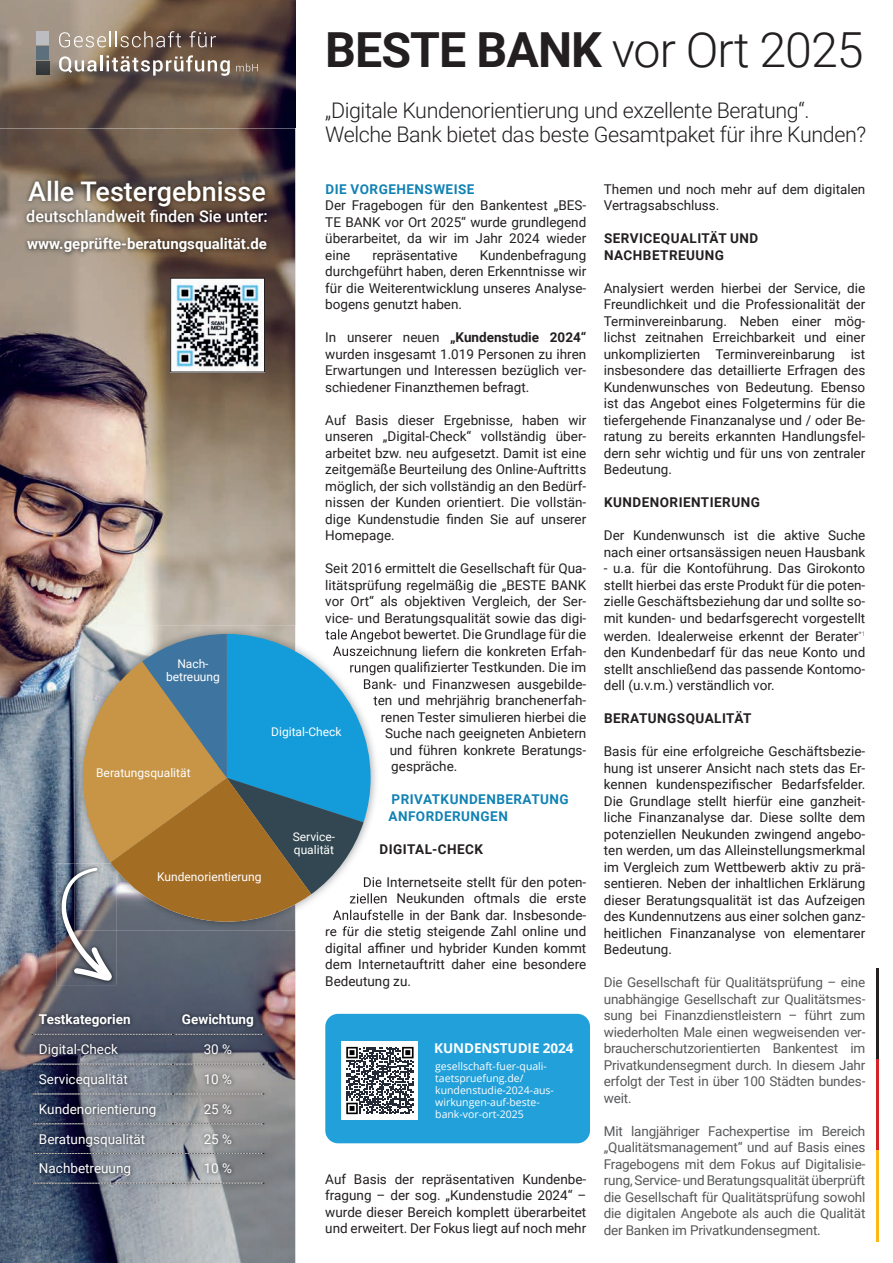
<style>
.page{position:relative;width:893px;height:1263px;background:#fff}
.page>*{position:absolute;margin:0;border:0;box-sizing:border-box;transform-origin:0 0}
.t1{font:300 48.3px "Roboto";letter-spacing:-.02em;color:#231f20}
.t2{font:500 27px "Roboto";color:#fff}
.t3{font:300 21.45px/24.6px "Roboto";letter-spacing:-.02em;color:#231f20}
.t4{font:500 16.2px "Roboto";color:#fff}
.t5{font:700 15px "Roboto";color:#fff}
.t6{font:13.5px/16.5px "Roboto";color:#231f20;text-align:justify}
.t7{font:13.5px/16.5px "Roboto";letter-spacing:-.015em;color:#57585a;text-align:justify}
.t8{font:13.5px "Roboto";color:#fff}
.t9{font:700 13.5px/16.5px "Roboto";letter-spacing:.035em;color:#231f20}
.t10{font:700 13.5px/16.5px "Roboto";letter-spacing:.035em;color:#1282b4}
.t11{font:700 13.5px "Roboto";color:#fff}
.t12{font:700 13.5px "Open Sans";letter-spacing:-.005em;color:#fff}
.t13{font:12px/13.5px "Roboto";color:#fff}
.t14{font:10.5px/12px "Open Sans";color:#fff}
.s1{font-weight:700}
</style>
<div class="page">
<img style="left:0;top:0;width:295px;height:128px">
<img style="left:0;top:128px;width:295px;height:1135px">
<div style="left:325px;top:1014px;width:265px;height:129px;background:#22a0da;border-radius:13px"></div>
<div style="left:342px;top:1041px;width:76px;height:78px;background:#fff"></div>
<svg style="left:346px;top:1047px;width:68px;height:67px"></svg>
<img style="left:28px;top:1009px;width:239px;height:179px">
<svg style="left:32px;top:1094px;width:232px;height:1px"></svg>
<svg style="left:32px;top:1153px;width:232px;height:1px"></svg>
<svg style="left:32px;top:1034px;width:232px;height:1px"></svg>
<svg style="left:32px;top:1064px;width:232px;height:1px"></svg>
<svg style="left:32px;top:1123px;width:232px;height:1px"></svg>
<svg style="left:32px;top:1183px;width:232px;height:1px"></svg>
<img style="left:22px;top:176px;width:249px;height:81px">
<img style="left:172px;top:280px;width:91px;height:90px">
<div style="left:170px;top:278px;width:95px;height:94px;border:1px solid #231f20"></div>
<svg style="left:59px;top:31px;width:122px;height:16px"></svg>
<svg style="left:190px;top:31px;width:26px;height:16px"></svg>
<svg style="left:59px;top:56px;width:38px;height:17px"></svg>
<hr style="left:100px;top:56px;width:3px;height:15px;background:#fff">
<svg style="left:107px;top:55px;width:123px;height:21px"></svg>
<svg style="left:236px;top:63px;width:22px;height:8px"></svg>
<div style="left:36px;top:31px;width:13px;height:14px;background:#bcbdc0"></div>
<div style="left:36px;top:61px;width:13px;height:14px;background:#393d3f"></div>
<div style="left:36px;top:46px;width:13px;height:14px;background:#5c6f7d"></div>
<img style="left:75px;top:626px;width:221px;height:8px">
<img style="left:325px;top:629px;width:54px;height:5px">
<img style="left:57px;top:863px;width:59px;height:122px">
<svg style="left:62px;top:634px;width:317px;height:347px"></svg>
<hr style="left:876px;top:968px;width:3px;height:91px;background:#231f20">
<hr style="left:876px;top:1059px;width:3px;height:91px;background:#d1232a">
<hr style="left:876px;top:1151px;width:3px;height:91px;background:#fcb814">
<h1 class="t1" style="left:325px;top:16px;width:540px"><span class="s1">BESTE BANK</span> vor Ort 2025</h1>
<h3 class="t3" style="left:325px;top:97px;width:542px">„Digitale Kundenorientierung und exzellente Beratung“.<br>Welche Bank bietet das beste Gesamtpaket für ihre Kunden?</h3>
<h2 class="t2" style="left:28px;top:172px;width:239px">Alle Testergebnisse</h2>
<p class="t4" style="left:26px;top:205px;width:243px">deutschlandweit finden Sie unter:</p>
<p class="t5" style="left:27px;top:233px;width:241px">www.geprüfte-beratungsqualität.de</p>
<p class="t10" style="left:326px;top:180px;width:150px">DIE VORGEHENSWEISE</p>
<p class="t6" style="left:325px;top:197px;width:263px">Der Fragebogen für den Bankentest „BES-TE BANK vor Ort 2025“ wurde grundlegend überarbeitet, da wir im Jahr 2024 wieder eine</p>
<p class="t6" style="left:325px;top:246px;width:263px;text-indent:154px">Kundenbefragung durchgeführt haben, deren Erkenntnisse wir für die Weiterentwicklung unseres Analyse&shy;bogens genutzt haben.</p>
<p class="t6" style="left:325px;top:329px;width:263px">In unserer neuen <span class="s1">„Kundenstudie 2024“ </span>wurden insgesamt 1.019 Personen zu ihren Erwartungen und Interessen bezüglich ver&shy;schiedener Finanzthemen befragt.</p>
<p class="t6" style="left:325px;top:411px;width:263px">Auf Basis dieser Ergebnisse, haben wir unseren „Digital-Check“ vollständig über&shy;arbeitet bzw. neu aufgesetzt. Damit ist eine zeitgemäße Beurteilung des Online-Auftritts möglich, der sich vollständig an den Bedürf&shy;nissen der Kunden orientiert. Die vollstän&shy;dige Kundenstudie finden Sie auf unserer Homepage.</p>
<p class="t6" style="left:325px;top:560px;width:262px">Seit 2016 ermittelt die Gesellschaft für Qua-</p>
<p class="t6" style="left:325px;top:576px;width:263px">litätsprüfung regelmäßig die „BESTE BANK</p>
<p class="t6" style="left:325px;top:593px;width:262px">vor Ort“ als objektiven Vergleich, der Ser-</p>
<p class="t6" style="left:325px;top:609px;width:263px">vice- und Beratungsqualität sowie das digi-</p>
<p class="t6" style="left:325px;top:626px;width:263px">tale Angebot bewertet. Die Grundlage für die</p>
<p class="t6" style="left:333px;top:642px;width:255px">Auszeichnung liefern die konkreten Erfah-</p>
<p class="t6" style="left:349px;top:659px;width:238px">rungen qualifizierter Testkunden. Die im</p>
<p class="t6" style="left:363px;top:675px;width:225px">Bank- und Finanzwesen ausgebilde-</p>
<p class="t6" style="left:373px;top:692px;width:215px">ten und mehrjährig branchenerfah-</p>
<p class="t6" style="left:381px;top:708px;width:207px">renen Tester simulieren hierbei die</p>
<p class="t6" style="left:385px;top:725px;width:203px">Suche nach geeigneten Anbietern</p>
<p class="t6" style="left:390px;top:741px;width:198px">und führen konkrete Beratungs-</p>
<p class="t6" style="left:391px;top:758px;width:68px">gespräche.</p>
<p class="t10" style="left:389px;top:791px;width:182px">PRIVATKUNDENBERATUNG<br>ANFORDERUNGEN</p>
<p class="t9" style="left:380px;top:840px;width:105px">DIGITAL-CHECK</p>
<p class="t6" style="left:363px;top:873px;width:225px">Die Internetseite stellt für den poten-</p>
<p class="t6" style="left:349px;top:890px;width:239px">ziellen Neukunden oftmals die erste</p>
<p class="t6" style="left:333px;top:906px;width:255px">Anlaufstelle in der Bank dar. Insbesonde-</p>
<p class="t6" style="left:325px;top:923px;width:263px">re für die stetig steigende Zahl online und</p>
<p class="t6" style="left:325px;top:939px;width:262px">digital affiner und hybrider Kunden kommt</p>
<p class="t6" style="left:325px;top:956px;width:263px">dem Internetauftritt daher eine besondere</p>
<p class="t6" style="left:325px;top:972px;width:87px">Bedeutung zu.</p>
<p class="t6" style="left:372px;top:246px;width:87px">repräsentative</p>
<p class="t13" style="left:166px;top:656px;width:55px;text-align:center">Nach&shy;betreuung</p>
<p class="t13" style="left:271px;top:724px;width:72px">Digital-Check</p>
<p class="t13" style="left:96px;top:766px;width:96px">Beratungsqualität</p>
<p class="t13" style="left:293px;top:829px;width:44px">Service&shy;qualität</p>
<p class="t13" style="left:157px;top:869px;width:106px">Kundenorientierung</p>
<p class="t11" style="left:39px;top:1010px;width:93px">Testkategorien</p>
<p class="t11" style="left:182px;top:1010px;width:73px">Gewichtung</p>
<p class="t8" style="left:39px;top:1040px;width:81px">Digital-Check</p>
<p class="t8" style="left:204px;top:1040px;width:30px">30 %</p>
<p class="t8" style="left:39px;top:1070px;width:91px">Servicequalität</p>
<p class="t8" style="left:204px;top:1070px;width:30px">10 %</p>
<p class="t8" style="left:39px;top:1100px;width:119px">Kundenorientierung</p>
<p class="t8" style="left:204px;top:1100px;width:30px">25 %</p>
<p class="t8" style="left:39px;top:1129px;width:108px">Beratungsqualität</p>
<p class="t8" style="left:204px;top:1129px;width:30px">25 %</p>
<p class="t8" style="left:39px;top:1159px;width:94px">Nachbetreuung</p>
<p class="t8" style="left:204px;top:1159px;width:30px">10 %</p>
<p class="t12" style="left:434px;top:1038px;width:141px">KUNDENSTUDIE 2024</p>
<p class="t14" style="left:435px;top:1060px;width:120px">gesellschaft-fuer-quali&shy;taetspruefung.de/ kundenstudie-2024-aus&shy;wirkungen-auf-beste&shy;bank-vor-ort-2025</p>
<p class="t6" style="left:325px;top:1170px;width:263px">Auf Basis der repräsentativen Kundenbe&shy;fragung – der sog. „Kundenstudie 2024“ – wurde dieser Bereich komplett überarbeitet und erweitert. Der Fokus liegt auf noch mehr</p>
<p class="t6" style="left:604px;top:180px;width:263px">Themen und noch mehr auf dem digitalen<br>Vertragsabschluss.</p>
<p class="t9" style="left:604px;top:230px;width:156px">SERVICEQUALITÄT UND<br>NACHBETREUUNG</p>
<p class="t6" style="left:604px;top:279px;width:263px">Analysiert werden hierbei der Service, die Freundlichkeit und die Professionalität der Terminvereinbarung. Neben einer mög&shy;lichst zeitnahen Erreichbarkeit und einer unkomplizierten Terminvereinbarung ist insbesondere das detaillierte Erfragen des Kundenwunsches von Bedeutung. Ebenso ist das Angebot eines Folgetermins für die tiefergehende Finanzanalyse und / oder Be&shy;ratung zu bereits erkannten Handlungsfel&shy;dern sehr wichtig und für uns von zentraler Bedeutung.</p>
<p class="t9" style="left:604px;top:494px;width:157px">KUNDENORIENTIERUNG</p>
<p class="t6" style="left:604px;top:527px;width:263px">Der Kundenwunsch ist die aktive Suche nach einer ortsansässigen neuen Hausbank</p>
<p class="t6" style="left:604px;top:560px;width:263px">- u.a. für die Kontoführung. Das Girokonto stellt hierbei das erste Produkt für die poten&shy;zielle Geschäftsbeziehung dar und sollte so&shy;mit kunden- und bedarfsgerecht vorgestellt</p>
<p class="t6" style="left:604px;top:627px;width:263px">werden. Idealerweise erkennt der Berater<sup>*1 </sup>den Kundenbedarf für das neue Konto und stellt anschließend das passende Kontomo&shy;dell (u.v.m.) verständlich vor.</p>
<p class="t9" style="left:604px;top:710px;width:149px">BERATUNGSQUALITÄT</p>
<p class="t6" style="left:604px;top:743px;width:263px">Basis für eine erfolgreiche Geschäftsbezie&shy;hung ist unserer Ansicht nach stets das Er&shy;kennen kundenspezifischer Bedarfsfelder.<br>Die Grundlage stellt hierfür eine ganzheit&shy;liche Finanzanalyse dar. Diese sollte dem potenziellen Neukunden zwingend angebo&shy;ten werden, um das Alleinstellungsmerkmal im Vergleich zum Wettbewerb aktiv zu prä&shy;sentieren. Neben der inhaltlichen Erklärung dieser Beratungsqualität ist das Aufzeigen des Kundennutzens aus einer solchen ganz&shy;heitlichen Finanzanalyse von elementarer Bedeutung.</p>
<p class="t7" style="left:604px;top:974px;width:263px">Die Gesellschaft für Qualitätsprüfung – eine unabhängige Gesellschaft zur Qualitätsmes&shy;sung bei Finanzdienstleistern – führt zum wiederholten Male einen wegweisenden ver&shy;braucherschutzorientierten Bankentest im Privatkundensegment durch. In diesem Jahr erfolgt der Test in über 100 Städten bundes&shy;weit.</p>
<p class="t7" style="left:604px;top:1122px;width:263px">Mit langjähriger Fachexpertise im Bereich „Qualitätsmanagement“ und auf Basis eines Fragebogens mit dem Fokus auf Digitalisie&shy;rung, Service- und Beratungsqualität überprüft die Gesellschaft für Qualitätsprüfung sowohl die digitalen Angebote als auch die Qualität der Banken im Privatkundensegment.</p>
</div>
